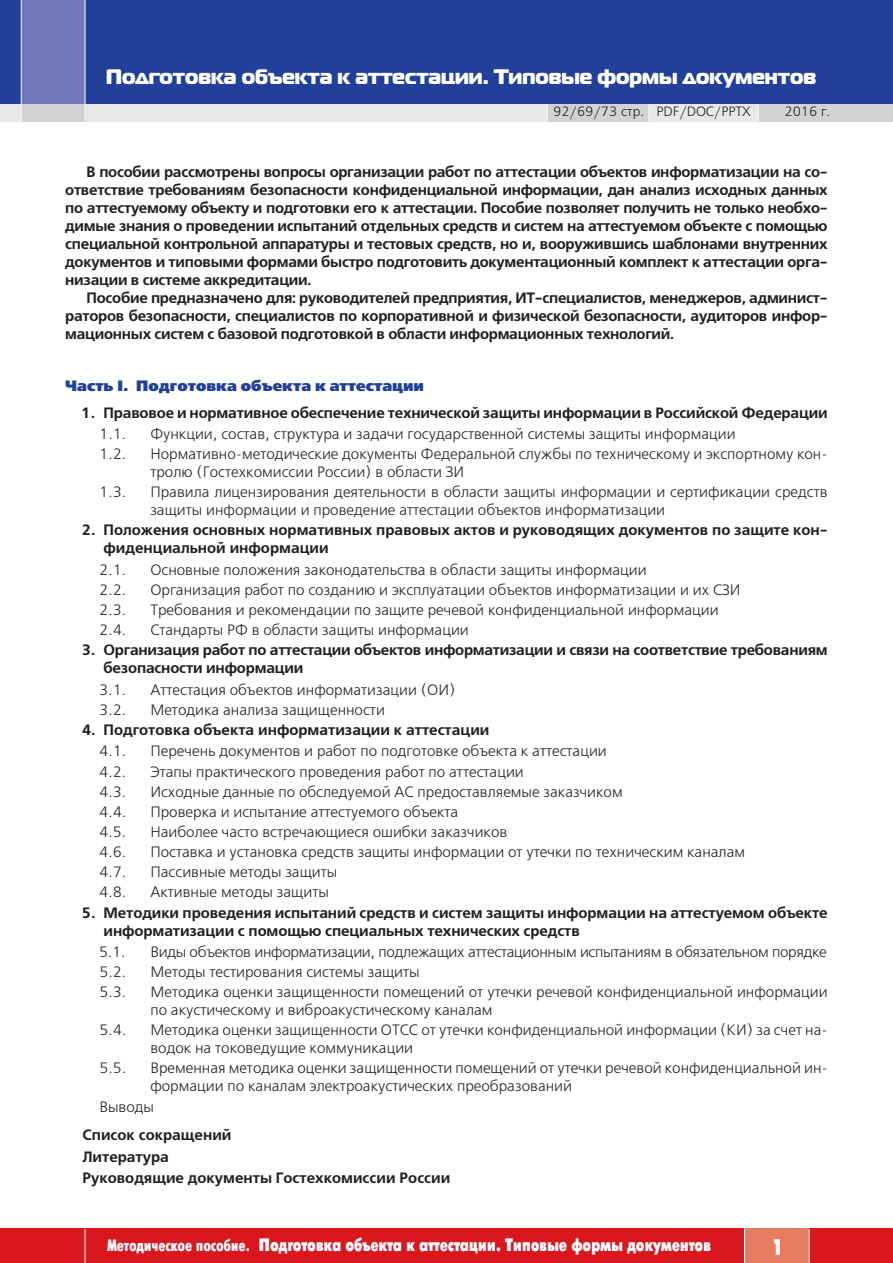
<style>
.page{position:relative;width:893px;height:1263px;background:#fff}
.page>*{position:absolute;margin:0;border:0;box-sizing:border-box;transform-origin:0 0}
.t1{font:700 22.5px "Futuris X Cond C";color:#fff}
.t2{font:21px "Magistral Black C";color:#fff}
.t3{font:700 18px "Futuris X Cond C";letter-spacing:-.015em;color:#fff}
.t4{font:15px/18px "Free Set C";color:#231f20}
.t5{font:700 15px/18px "Free Set C";letter-spacing:-.005em;color:#231f20}
.t6{font:15px "Free Set C";letter-spacing:-.02em;color:#231f20}
.t7{font:15px "Free Set Black C";color:#223f99}
.t8{font:13.5px "Free Set C";color:#231f20}
.s1{font-weight:400;font-size:16.5px}
</style>
<div class="page">
<div style="left:0;top:0;width:893px;height:106px;background:#223f99"></div>
<div style="left:0;top:1229px;width:893px;height:34px;background:#d8171f"></div>
<div style="left:22px;top:0;width:63px;height:106px;background:#7377b9"></div>
<div style="left:744px;top:1229px;width:65px;height:34px;background:#e77d60"></div>
<hr style="left:744px;top:1229px;width:1px;height:34px;background:#fff">
<hr style="left:809px;top:1229px;width:1px;height:34px;background:#fff">
<hr style="left:85px;top:1229px;width:1px;height:34px;background:#fff">
<div style="left:0;top:104px;width:893px;height:17px;background:#e7e8e9"></div>
<div style="left:759px;top:104px;width:134px;height:17px;background:#d1d2d4"></div>
<div style="left:548px;top:104px;width:102px;height:17px;background:#d1d2d4"></div>
<div style="left:21px;top:104px;width:64px;height:17px;background:#d1d2d4"></div>
<hr style="left:21px;top:0;width:1px;height:121px;background:#fff">
<hr style="left:85px;top:0;width:1px;height:121px;background:#fff">
<svg style="left:649px;top:104px;width:1px;height:17px"></svg>
<h2 class="t2" style="left:106px;top:64px;width:712px">Подготовка объекта к аттестации. Типовые формы документов</h2>
<p class="t8" style="left:553px;top:104px;width:199px">92/69/73 стр. PDF/DOC/PPTX</p>
<p class="t8" style="left:784px;top:104px;width:47px">2016 г.</p>
<p class="t5" style="left:65px;top:163px;width:764px;text-align:justify;text-indent:21px">В пособии рассмотрены вопросы организации работ по аттестации объектов информатизации на со&shy;ответствие требованиям безопасности конфиденциальной информации, дан анализ исходных данных по аттестуемому объекту и подготовки его к аттестации. Пособие позволяет получить не только необхо&shy;димые знания о проведении испытаний отдельных средств и систем на аттестуемом объекте с помощью специальной контрольной аппаратуры и тестовых средств, но и, вооружившись шаблонами внутренних документов и типовыми формами быстро подготовить документационный комплект к аттестации орга&shy;низации в системе аккредитации.</p>
<p class="t5" style="left:65px;top:289px;width:764px;text-align:justify;text-indent:21px">Пособие предназначено для: руководителей предприятия, ИТ-специалистов, менеджеров, админист&shy;раторов безопасности, специалистов по корпоративной и физической безопасности, аудиторов инфор&shy;мационных систем с базовой подготовкой в области информационных технологий.</p>
<p class="t7" style="left:65px;top:377px;width:360px">Часть I. Подготовка объекта к аттестации</p>
<p class="t5" style="left:82px;top:403px;width:747px">1 . Правовое и нормативное обеспечение технической защиты информации в Российской Федерации</p>
<p class="t4" style="left:99px;top:425px;width:28px">1.1.</p>
<p class="t4" style="left:150px;top:425px;width:587px">Функции, состав, структура и задачи государственной системы защиты информации</p>
<p class="t4" style="left:99px;top:445px;width:28px">1.2.</p>
<p class="t4" style="left:150px;top:445px;width:679px">Нормативно-методические документы Федеральной службы по техническому и экспортному кон&shy;тролю (Гостехкомиссии России) в области ЗИ</p>
<p class="t4" style="left:99px;top:483px;width:28px">1.3.</p>
<p class="t4" style="left:150px;top:483px;width:679px">Правила лицензирования деятельности в области защиты информации и сертификации средств защиты информации и проведение аттестации объектов информатизации</p>
<p class="t5" style="left:104px;top:521px;width:726px;text-indent:-21px">2. Положения основных нормативных правовых актов и руководящих документов по защите кон&shy;фиденциальной информации</p>
<p class="t4" style="left:99px;top:561px;width:28px">2.1.</p>
<p class="t4" style="left:150px;top:561px;width:498px">Основные положения законодательства в области защиты информации</p>
<p class="t4" style="left:99px;top:581px;width:28px">2.2.</p>
<p class="t4" style="left:150px;top:581px;width:592px">Организация работ по созданию и эксплуатации объектов информатизации и их СЗИ</p>
<p class="t4" style="left:99px;top:601px;width:28px">2.3.</p>
<p class="t4" style="left:150px;top:601px;width:570px">Требования и рекомендации по защите речевой конфиденциальной информации</p>
<p class="t4" style="left:99px;top:621px;width:28px">2.4.</p>
<p class="t4" style="left:150px;top:621px;width:320px">Стандарты РФ в области защиты информации</p>
<p class="t5" style="left:104px;top:641px;width:726px;text-indent:-21px">3. Организация работ по аттестации объектов информатизации и связи на соответствие требованиям безопасности информации</p>
<p class="t4" style="left:99px;top:681px;width:28px">3.1.</p>
<p class="t4" style="left:150px;top:681px;width:307px">Аттестация объектов информатизации (ОИ)</p>
<p class="t4" style="left:99px;top:701px;width:28px">3.2.</p>
<p class="t4" style="left:150px;top:701px;width:236px">Методика анализа защищенности</p>
<p class="t5" style="left:82px;top:721px;width:409px">4. Подготовка объекта информатизации к аттестации</p>
<p class="t4" style="left:99px;top:742px;width:28px">4.1.</p>
<p class="t4" style="left:150px;top:742px;width:458px">Перечень документов и работ по подготовке объекта к аттестации</p>
<p class="t4" style="left:99px;top:762px;width:28px">4.2.</p>
<p class="t4" style="left:150px;top:762px;width:375px">Этапы практического проведения работ по аттестации</p>
<p class="t4" style="left:99px;top:782px;width:28px">4.3.</p>
<p class="t4" style="left:150px;top:782px;width:474px">Исходные данные по обследуемой АС предоставляемые заказчиком</p>
<p class="t4" style="left:99px;top:803px;width:28px">4.4.</p>
<p class="t4" style="left:150px;top:803px;width:310px">Проверка и испытание аттестуемого объекта</p>
<p class="t4" style="left:99px;top:823px;width:28px">4.5.</p>
<p class="t4" style="left:150px;top:823px;width:358px">Наиболее часто встречающиеся ошибки заказчиков</p>
<p class="t4" style="left:99px;top:843px;width:28px">4.6.</p>
<p class="t4" style="left:150px;top:843px;width:596px">Поставка и установка средств защиты информации от утечки по техническим каналам</p>
<p class="t4" style="left:99px;top:863px;width:28px">4.7.</p>
<p class="t4" style="left:150px;top:863px;width:189px">Пассивные методы защиты</p>
<p class="t4" style="left:99px;top:883px;width:28px">4.8.</p>
<p class="t4" style="left:150px;top:883px;width:180px">Активные методы защиты</p>
<p class="t5" style="left:104px;top:903px;width:726px;text-indent:-21px">5. Методики проведения испытаний средств и систем защиты информации на аттестуемом объекте информатизации с помощью специальных технических средств</p>
<p class="t4" style="left:99px;top:943px;width:28px">5.1.</p>
<p class="t6" style="left:150px;top:943px;width:678px">Виды объектов информатизации, подлежащих аттестационным испытаниям в обязательном порядке</p>
<p class="t4" style="left:99px;top:963px;width:28px">5.2.</p>
<p class="t4" style="left:150px;top:963px;width:271px">Методы тестирования системы защиты</p>
<p class="t4" style="left:99px;top:983px;width:28px">5.3.</p>
<p class="t4" style="left:150px;top:983px;width:679px">Методика оценки защищенности помещений от утечки речевой конфиденциальной информации по акустическому и виброакустическому каналам</p>
<p class="t4" style="left:99px;top:1021px;width:28px">5.4.</p>
<p class="t4" style="left:150px;top:1021px;width:679px">Методика оценки защищенности ОТСС от утечки конфиденциальной информации (КИ) за счет на&shy;водок на токоведущие коммуникации</p>
<p class="t4" style="left:99px;top:1059px;width:28px">5.5.</p>
<p class="t4" style="left:150px;top:1059px;width:679px">Временная методика оценки защищенности помещений от утечки речевой конфиденциальной ин&shy;формации по каналам электроакустических преобразований</p>
<p class="t4" style="left:99px;top:1097px;width:56px">Выводы</p>
<p class="t5" style="left:82px;top:1124px;width:369px;line-height:21.5px">Список сокращений<br>Литература<br>Руководящие документы Гостехкомиссии России</p>
<p class="t3" style="left:107px;top:1234px;width:605px"><span class="s1">Методическое пособие.</span> Подготовка объекта к аттестации. Типовые формы документов</p>
<h1 class="t1" style="left:771px;top:1234px;width:15px">1</h1>
</div>
